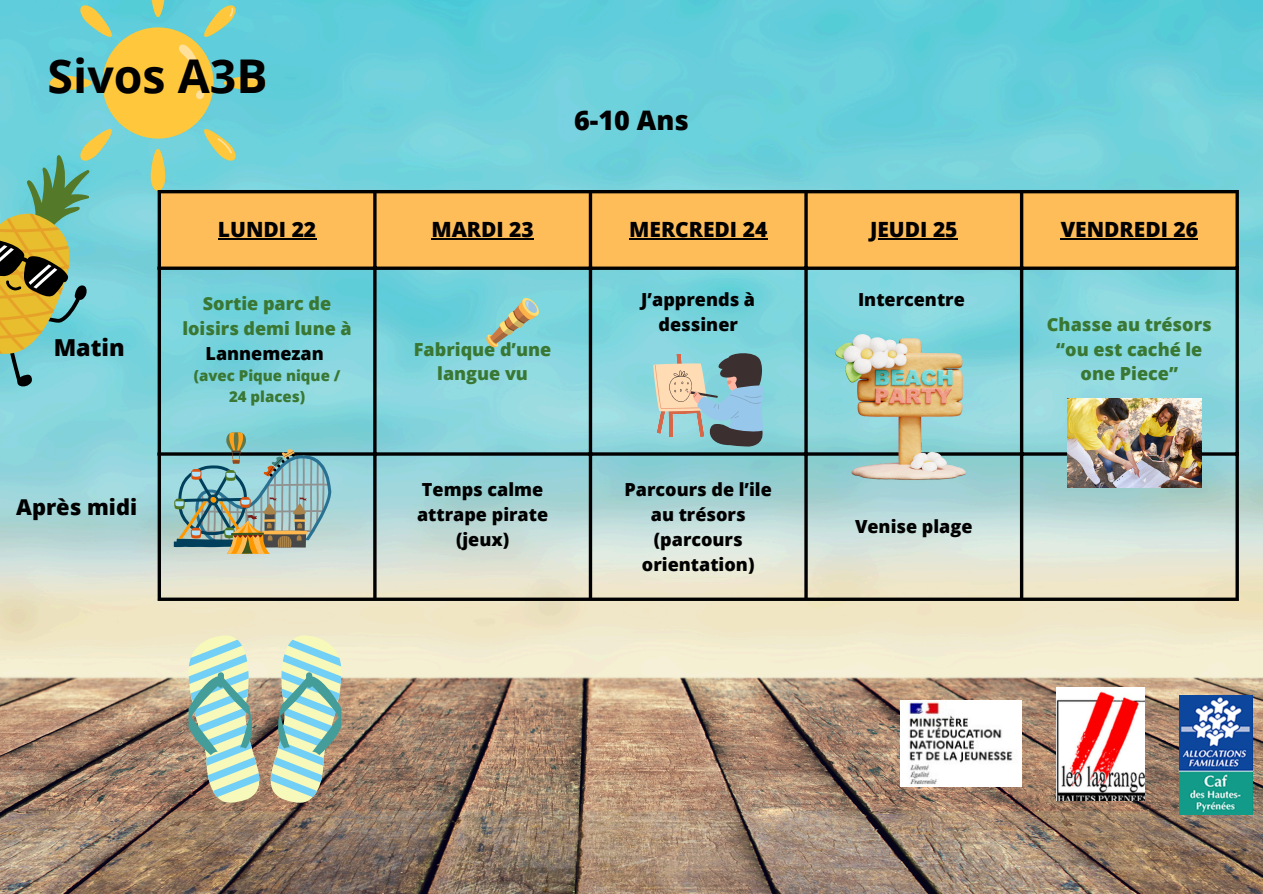
<style>
.page{position:relative;width:1263px;height:894px;background:#fff}
.page>*{position:absolute;margin:0;border:0;box-sizing:border-box;transform-origin:0 0}
.t1{font:700 46.5px "Open Sans";color:#000}
.t2{font:800 26.85px "Open Sans";color:#000}
.t3{font:800 23.4px "Open Sans";color:#000}
.t4{font:800 21.9px "Open Sans";color:#000}
.t5{font:800 21px "Open Sans";color:#000}
.t6{font:800 18px/24.8px "Open Sans";color:#000;text-align:center}
.t7{font:800 18px/24.8px "Open Sans";color:#397733;text-align:center}
.t8{font:800 15px "Open Sans";color:#397733}
.s1{color:#000}
</style>
<div class="page">
<img style="left:0;top:0;width:1263px;height:893px">
<img style="left:50px;top:0;width:215px;height:190px">
<svg style="left:0;top:155px;width:90px;height:232px;background:#86ac83"></svg>
<div style="left:161px;top:193px;width:1074px;height:73px;background:#ffbd59"></div>
<hr style="left:218px;top:238px;width:98px;height:1px;background:#000">
<hr style="left:431px;top:238px;width:103px;height:1px;background:#000">
<hr style="left:629px;top:238px;width:138px;height:1px;background:#000">
<hr style="left:870px;top:238px;width:88px;height:1px;background:#000">
<hr style="left:1061px;top:238px;width:137px;height:1px;background:#000">
<hr style="left:158px;top:193px;width:3px;height:404px;background:#000">
<svg style="left:373px;top:193px;width:4px;height:404px;background:#1a201d"></svg>
<hr style="left:589px;top:193px;width:3px;height:404px;background:#000">
<svg style="left:804px;top:193px;width:4px;height:404px;background:#1a201d"></svg>
<hr style="left:1020px;top:193px;width:3px;height:404px;background:#000">
<svg style="left:1235px;top:193px;width:4px;height:404px;background:#1b201e"></svg>
<hr style="left:158px;top:190px;width:1081px;height:3px;background:#000">
<svg style="left:161px;top:266px;width:1078px;height:4px;background:#241c0f"></svg>
<hr style="left:158px;top:452px;width:1081px;height:3px;background:#000">
<hr style="left:158px;top:597px;width:1081px;height:3px;background:#000">
<img style="left:1056px;top:687px;width:89px;height:112px">
<img style="left:1179px;top:695px;width:73px;height:119px">
<img style="left:901px;top:700px;width:120px;height:86px">
<svg style="left:188px;top:633px;width:154px;height:171px;background:#b0c6b2"></svg>
<img style="left:835px;top:334px;width:131px;height:145px">
<img style="left:174px;top:432px;width:157px;height:121px">
<svg style="left:486px;top:295px;width:56px;height:53px;background:#97c6b7"></svg>
<svg style="left:652px;top:350px;width:115px;height:96px;background:#98b0b0"></svg>
<img style="left:1067px;top:398px;width:134px;height:89px">
<p class="t1" style="left:48px;top:44px;width:222px">Sivos A3B</p>
<p class="t2" style="left:574px;top:101px;width:116px">6-10 Ans</p>
<p class="t3" style="left:54px;top:331px;width:73px">Matin</p>
<p class="t4" style="left:16px;top:491px;width:123px">Après midi</p>
<h1 class="t5" style="left:218px;top:215px;width:100px">LUNDI 22</h1>
<h2 class="t5" style="left:431px;top:215px;width:104px">MARDI 23</h2>
<p class="t5" style="left:629px;top:215px;width:140px">MERCREDI 24</p>
<p class="t5" style="left:870px;top:215px;width:89px">JEUDI 25</p>
<p class="t5" style="left:1061px;top:215px;width:139px">VENDREDI 26</p>
<p class="t7" style="left:182px;top:291px;width:171px">Sortie parc de loisirs demi lune à<br><span class="s1">Lannemezan</span></p>
<p class="t8" style="left:194px;top:365px;width:148px">(avec Pique nique /</p>
<p class="t8" style="left:229px;top:385px;width:78px">24 places)</p>
<p class="t7" style="left:414px;top:336px;width:139px">Fabrique d’une langue vu</p>
<p class="t6" style="left:422px;top:476px;width:123px">Temps calme</p>
<p class="t6" style="left:417px;top:501px;width:133px">attrape pirate (jeux)</p>
<p class="t6" style="left:641px;top:287px;width:115px">J’apprends à dessiner</p>
<p class="t6" style="left:858px;top:287px;width:108px">Intercentre</p>
<p class="t6" style="left:624px;top:476px;width:149px">Parcours de l’ile au trésors (parcours orientation)</p>
<p class="t6" style="left:855px;top:514px;width:119px">Venise plage</p>
<p class="t7" style="left:1047px;top:311px;width:166px">Chasse au trésors</p>
<p class="t7" style="left:1056px;top:336px;width:148px">“ou est caché le one Piece”</p>
</div>
